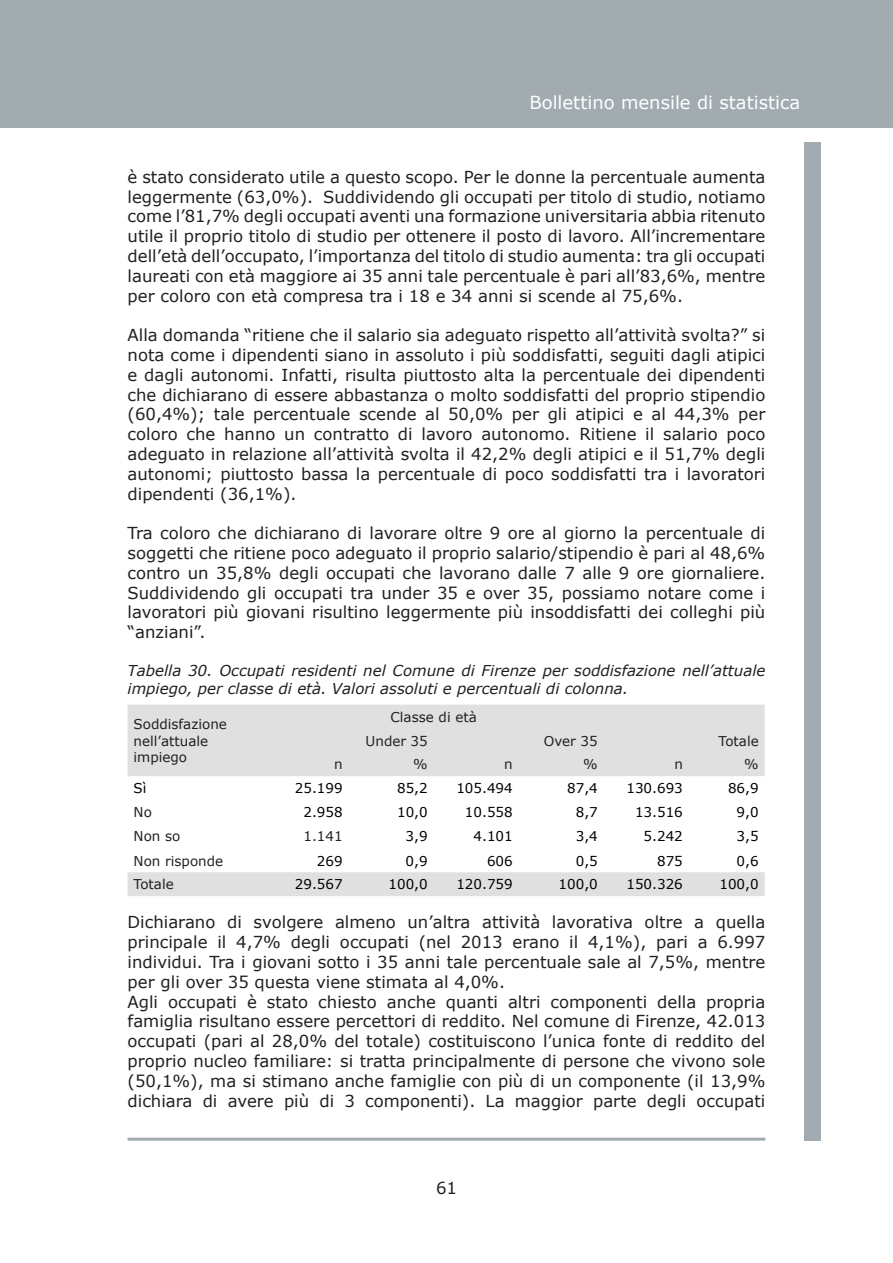
<style>
.page{position:relative;width:893px;height:1263px;background:#fff}
.page>*{position:absolute;margin:0;border:0;box-sizing:border-box;transform-origin:0 0}
.t1{font:18px "Verdana";color:#fff}
.Testo_bollettino{font:16.5px/19.8px "Verdana";color:#231f20;text-align:justify}
.Didascalia_tabelle_e{font:italic 15px/18px "Verdana";color:#231f20}
.Testo_in_tabelle{font:13.5px "Verdana";color:#000}
.Testo_in_tabelle-2{font:13.5px/16.2px "Verdana";color:#231f20}
</style>
<div class="page">
<div style="left:0;top:0;width:893px;height:128px;background:#a1abb0"></div>
<hr style="left:128px;top:1138px;width:637px;height:3px;background:#445761">
<div style="left:804px;top:142px;width:17px;height:999px;background:#a1abb0"></div>
<svg style="left:128px;top:705px;width:637px;height:191px"></svg>
<p class="t1" style="left:529px;top:90px;width:272px">Bollettino mensile di statistica</p>
<p class="Testo_bollettino" style="left:128px;top:167px;width:639px">è stato considerato utile a questo scopo. Per le donne la percentuale aumenta leggermente (63,0%). Suddividendo gli occupati per titolo di studio, notiamo come l’81,7% degli occupati aventi una formazione universitaria abbia ritenuto utile il proprio titolo di studio per ottenere il posto di lavoro. All’incrementare dell’età dell’occupato, l’importanza del titolo di studio aumenta: tra gli occupati laureati con età maggiore ai 35 anni tale percentuale è pari all’83,6%, mentre per coloro con età compresa tra i 18 e 34 anni si scende al 75,6%.</p>
<p class="Testo_bollettino" style="left:128px;top:325px;width:639px">Alla domanda “ritiene che il salario sia adeguato rispetto all’attività svolta?” si nota come i dipendenti siano in assoluto i più soddisfatti, seguiti dagli atipici e dagli autonomi. Infatti, risulta piuttosto alta la percentuale dei dipendenti che dichiarano di essere abbastanza o molto soddisfatti del proprio stipendio (60,4%); tale percentuale scende al 50,0% per gli atipici e al 44,3% per coloro che hanno un contratto di lavoro autonomo. Ritiene il salario poco adeguato in relazione all’attività svolta il 42,2% degli atipici e il 51,7% degli autonomi; piuttosto bassa la percentuale di poco soddisfatti tra i lavoratori dipendenti (36,1%).</p>
<p class="Testo_bollettino" style="left:128px;top:523px;width:639px">Tra coloro che dichiarano di lavorare oltre 9 ore al giorno la percentuale di soggetti che ritiene poco adeguato il proprio salario/stipendio è pari al 48,6% contro un 35,8% degli occupati che lavorano dalle 7 alle 9 ore giornaliere.<br>Suddividendo gli occupati tra under 35 e over 35, possiamo notare come i lavoratori più giovani risultino leggermente più insoddisfatti dei colleghi più “anziani”.</p>
<p class="Didascalia_tabelle_e" style="left:128px;top:661px;width:639px">Tabella 30. Occupati residenti nel Comune di Firenze per soddisfazione nell’attuale impiego, per classe di età. Valori assoluti e percentuali di colonna.</p>
<p class="Testo_in_tabelle-2" style="left:134px;top:716px;width:95px">Soddisfazione nell’attuale</p>
<p class="Testo_in_tabelle-2" style="left:134px;top:749px;width:55px">impiego</p>
<p class="Testo_in_tabelle-2" style="left:390px;top:708px;width:88px">Classe di età</p>
<p class="Testo_in_tabelle-2" style="left:366px;top:732px;width:64px">Under 35</p>
<p class="Testo_in_tabelle-2" style="left:544px;top:732px;width:55px">Over 35</p>
<p class="Testo_in_tabelle-2" style="left:718px;top:732px;width:42px">Totale</p>
<p class="Testo_in_tabelle-2" style="left:334px;top:756px;width:10px">n</p>
<p class="Testo_in_tabelle-2" style="left:413px;top:756px;width:16px">%</p>
<p class="Testo_in_tabelle-2" style="left:504px;top:756px;width:10px">n</p>
<p class="Testo_in_tabelle-2" style="left:583px;top:756px;width:16px">%</p>
<p class="Testo_in_tabelle-2" style="left:674px;top:756px;width:10px">n</p>
<p class="Testo_in_tabelle-2" style="left:744px;top:756px;width:16px">%</p>
<p class="Testo_in_tabelle" style="left:134px;top:779px;width:14px">Sì</p>
<p class="Testo_in_tabelle" style="left:295px;top:779px;width:49px">25.199</p>
<p class="Testo_in_tabelle" style="left:397px;top:779px;width:32px">85,2</p>
<p class="Testo_in_tabelle" style="left:456px;top:779px;width:58px">105.494</p>
<p class="Testo_in_tabelle" style="left:567px;top:779px;width:32px">87,4</p>
<p class="Testo_in_tabelle" style="left:626px;top:779px;width:58px">130.693</p>
<p class="Testo_in_tabelle" style="left:728px;top:779px;width:32px">86,9</p>
<p class="Testo_in_tabelle-2" style="left:134px;top:804px;width:20px">No</p>
<p class="Testo_in_tabelle" style="left:303px;top:803px;width:41px">2.958</p>
<p class="Testo_in_tabelle" style="left:397px;top:803px;width:32px">10,0</p>
<p class="Testo_in_tabelle" style="left:465px;top:803px;width:49px">10.558</p>
<p class="Testo_in_tabelle" style="left:576px;top:803px;width:24px">8,7</p>
<p class="Testo_in_tabelle" style="left:635px;top:803px;width:49px">13.516</p>
<p class="Testo_in_tabelle" style="left:737px;top:803px;width:24px">9,0</p>
<p class="Testo_in_tabelle-2" style="left:134px;top:828px;width:48px">Non so</p>
<p class="Testo_in_tabelle-2" style="left:303px;top:828px;width:41px">1.141</p>
<p class="Testo_in_tabelle" style="left:406px;top:827px;width:24px">3,9</p>
<p class="Testo_in_tabelle" style="left:473px;top:827px;width:41px">4.101</p>
<p class="Testo_in_tabelle" style="left:576px;top:827px;width:24px">3,4</p>
<p class="Testo_in_tabelle" style="left:644px;top:827px;width:41px">5.242</p>
<p class="Testo_in_tabelle" style="left:737px;top:827px;width:24px">3,5</p>
<p class="Testo_in_tabelle-2" style="left:134px;top:852px;width:91px">Non risponde</p>
<p class="Testo_in_tabelle" style="left:317px;top:851px;width:27px">269</p>
<p class="Testo_in_tabelle" style="left:406px;top:851px;width:24px">0,9</p>
<p class="Testo_in_tabelle" style="left:487px;top:851px;width:27px">606</p>
<p class="Testo_in_tabelle" style="left:576px;top:851px;width:24px">0,5</p>
<p class="Testo_in_tabelle" style="left:657px;top:851px;width:27px">875</p>
<p class="Testo_in_tabelle" style="left:737px;top:851px;width:24px">0,6</p>
<p class="Testo_in_tabelle-2" style="left:134px;top:876px;width:42px">Totale</p>
<p class="Testo_in_tabelle" style="left:295px;top:875px;width:49px">29.567</p>
<p class="Testo_in_tabelle" style="left:388px;top:875px;width:41px">100,0</p>
<p class="Testo_in_tabelle" style="left:456px;top:875px;width:58px">120.759</p>
<p class="Testo_in_tabelle" style="left:559px;top:875px;width:41px">100,0</p>
<p class="Testo_in_tabelle" style="left:626px;top:875px;width:58px">150.326</p>
<p class="Testo_in_tabelle" style="left:719px;top:875px;width:41px">100,0</p>
<p class="Testo_bollettino" style="left:128px;top:912px;width:639px">Dichiarano di svolgere almeno un’altra attività lavorativa oltre a quella principale il 4,7% degli occupati (nel 2013 erano il 4,1%), pari a 6.997 individui. Tra i giovani sotto i 35 anni tale percentuale sale al 7,5%, mentre per gli over 35 questa viene stimata al 4,0%.</p>
<p class="Testo_bollettino" style="left:128px;top:991px;width:639px">Agli occupati è stato chiesto anche quanti altri componenti della propria famiglia risultano essere percettori di reddito. Nel comune di Firenze, 42.013 occupati (pari al 28,0% del totale) costituiscono l’unica fonte di reddito del proprio nucleo familiare: si tratta principalmente di persone che vivono sole (50,1%), ma si stimano anche famiglie con più di un componente (il 13,9% dichiara di avere più di 3 componenti). La maggior parte degli occupati</p>
<p class="Testo_bollettino" style="left:436px;top:1177px;width:22px">61</p>
</div>
